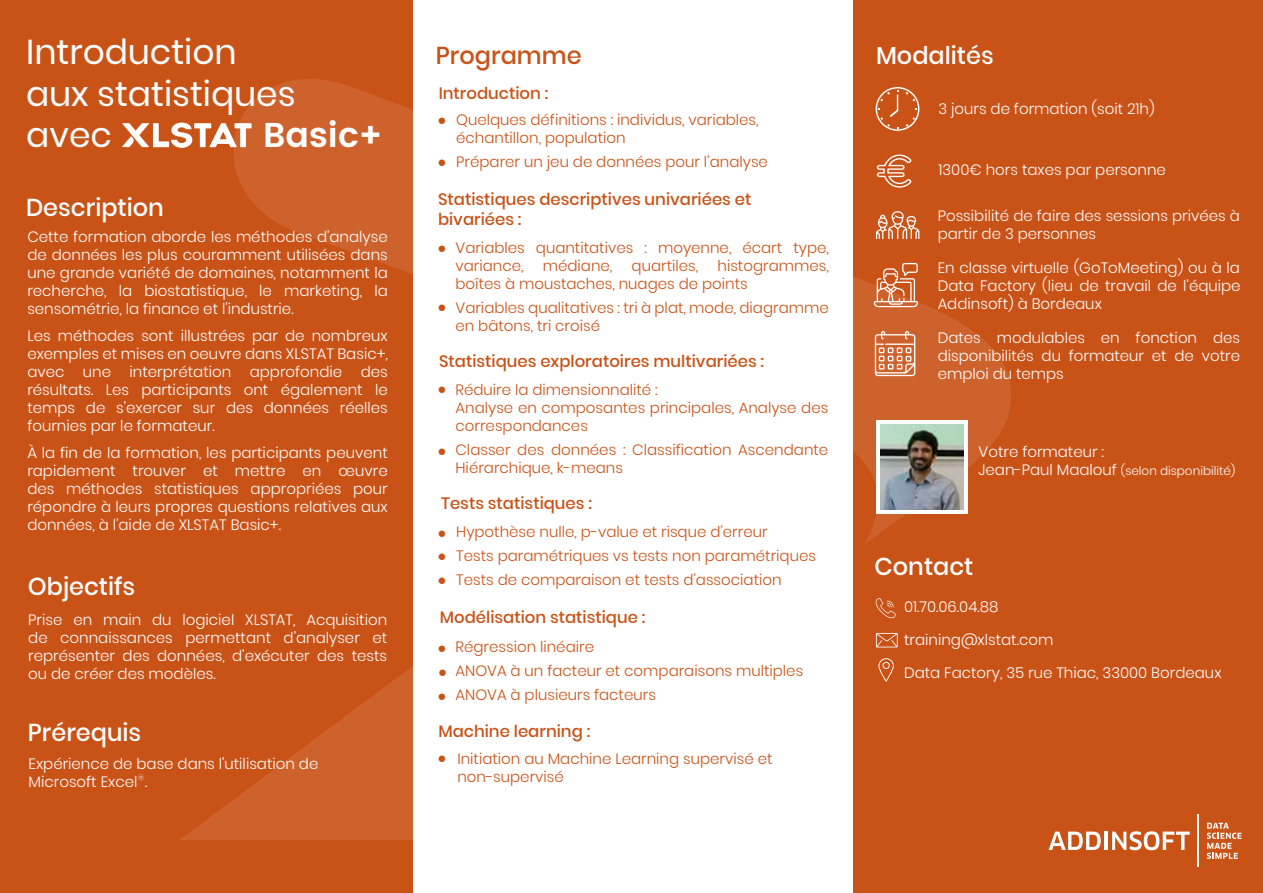
<style>
.page{position:relative;width:1263px;height:893px;background:#fff}
.page>*{position:absolute;margin:0;border:0;box-sizing:border-box;transform-origin:0 0}
.t1{font:34.5px/41.4px "Poppins";color:#fff}
.t2{font:600 34.5px "Poppins";color:#fff}
.t3{font:500 24.45px "Poppins";color:#fff}
.t4{font:500 24.45px "Poppins";color:#c95217}
.t5{font:500 16.5px/19.8px "Poppins";color:#c95217}
.t6{font:300 15px/18px "Poppins";color:#fff;text-align:justify}
.t7{font:300 15px/18px "Poppins";color:#c95217}
.t8{font:15px/23.4px "Arial";color:#c95217;text-align:justify}
.t9{font:300 12px "Poppins";color:#fff}
.t10{font:6.45px "Koz Go Pr 6 N";color:#fff}
.s1{font-size:15px}
</style>
<div class="page">
<div style="left:853px;top:0;width:410px;height:893px;background:#c95217"></div>
<div style="left:0;top:0;width:412px;height:893px;background:#c95217"></div>
<svg style="left:180px;top:660px;width:233px;height:180px"></svg>
<svg style="left:233px;top:79px;width:180px;height:198px;fill:#ce622d"></svg>
<svg style="left:853px;top:277px;width:158px;height:267px;fill:#ce622d"></svg>
<svg style="left:875px;top:598px;width:21px;height:20px"></svg>
<svg style="left:878px;top:658px;width:16px;height:24px"></svg>
<svg style="left:876px;top:633px;width:22px;height:14px"></svg>
<svg style="left:876px;top:87px;width:43px;height:44px"></svg>
<svg style="left:877px;top:155px;width:35px;height:33px"></svg>
<svg style="left:876px;top:211px;width:43px;height:28px"></svg>
<svg style="left:874px;top:263px;width:44px;height:44px"></svg>
<svg style="left:875px;top:331px;width:40px;height:45px;background:#dd936f"></svg>
<div style="left:876px;top:420px;width:91px;height:93px;background:#fff"></div>
<img style="left:880px;top:424px;width:83px;height:86px">
<svg style="left:1048px;top:832px;width:53px;height:18px"></svg>
<hr style="left:1104px;top:832px;width:4px;height:18px;background:#fff">
<svg style="left:1112px;top:831px;width:78px;height:19px"></svg>
<svg style="left:1207px;top:823px;width:34px;height:36px"></svg>
<hr style="left:1197px;top:815px;width:2px;height:52px;background:#fff">
<svg style="left:122px;top:123px;width:130px;height:25px"></svg>
<h1 class="t1" style="left:26px;top:32px;width:271px">Introduction aux statistiques avec</h1>
<h1 class="t2" style="left:263px;top:109px;width:121px">Basic+</h1>
<h2 class="t3" style="left:26px;top:193px;width:139px">Description</h2>
<p class="t6" style="left:27px;top:228px;width:362px">Cette formation aborde les méthodes d'analyse de données les plus couramment utilisées dans une grande variété de domaines, notamment la recherche, la biostatistique, le marketing, la sensométrie, la finance et l'industrie.</p>
<p class="t6" style="left:27px;top:327px;width:362px">Les méthodes sont illustrées par de nombreux exemples et mises en oeuvre dans XLSTAT Basic+, avec une interprétation approfondie des résultats. Les participants ont également le temps de s'exercer sur des données réelles fournies par le formateur.</p>
<p class="t6" style="left:27px;top:444px;width:362px">À la fin de la formation, les participants peuvent rapidement trouver et mettre en œuvre des méthodes statistiques appropriées pour répondre à leurs propres questions relatives aux données, à l’aide de XLSTAT Basic+.</p>
<h2 class="t3" style="left:28px;top:572px;width:109px">Objectifs</h2>
<p class="t6" style="left:28px;top:610px;width:360px">Prise en main du logiciel XLSTAT, Acquisition de connaissances permettant d'analyser et représenter des données, d'exécuter des tests ou de créer des modèles.</p>
<h2 class="t3" style="left:28px;top:718px;width:115px">Prérequis</h2>
<p class="t6" style="left:29px;top:754px;width:291px">Expérience de base dans l'utilisation de<br>Microsoft Excel .</p>
<p class="t10" style="left:138px;top:774px;width:8px">Ⓡ</p>
<h2 class="t4" style="left:436px;top:41px;width:147px">Programme</h2>
<h2 class="t3" style="left:876px;top:41px;width:119px">Modalités</h2>
<p class="t5" style="left:439px;top:83px;width:111px">Introduction :</p>
<p class="t8" style="left:438px;top:108px;width:11px">●</p>
<p class="t8" style="left:438px;top:150px;width:11px">●</p>
<p class="t7" style="left:456px;top:111px;width:304px">Quelques définitions : individus, variables, échantillon, population</p>
<p class="t7" style="left:456px;top:153px;width:313px">Préparer un jeu de données pour l’analyse</p>
<p class="t5" style="left:438px;top:189px;width:315px">Statistiques descriptives univariées et bivariées :</p>
<p class="t8" style="left:438px;top:236px;width:11px">●</p>
<p class="t8" style="left:438px;top:295px;width:11px">●</p>
<p class="t7" style="left:455px;top:239px;width:375px">Variables quantitatives : moyenne, écart type, variance,</p>
<p class="t7" style="left:543px;top:257px;width:71px">médiane,</p>
<p class="t7" style="left:632px;top:257px;width:68px">quartiles,</p>
<p class="t7" style="left:455px;top:257px;width:375px;text-indent:262px">histogrammes, boîtes à moustaches, nuages de points</p>
<p class="t7" style="left:455px;top:299px;width:375px">Variables qualitatives : tri à plat, mode, diagramme en bâtons, tri croisé</p>
<p class="t5" style="left:439px;top:352px;width:327px">Statistiques exploratoires multivariées :</p>
<p class="t8" style="left:438px;top:377px;width:11px">●</p>
<p class="t8" style="left:438px;top:439px;width:11px">●</p>
<p class="t7" style="left:455px;top:381px;width:374px">Réduire la dimensionnalité :<br>Analyse en composantes principales, Analyse des correspondances</p>
<p class="t7" style="left:455px;top:441px;width:374px">Classer des données : Classification Ascendante<br>Hiérarchique, k-means</p>
<p class="t5" style="left:441px;top:494px;width:152px">Tests statistiques :</p>
<p class="t7" style="left:456px;top:520px;width:361px;line-height:24px">Hypothèse nulle, p-value et risque d’erreur<br>Tests paramétriques vs tests non paramétriques<br>Tests de comparaison et tests d’association</p>
<p class="t5" style="left:440px;top:607px;width:207px">Modélisation statistique :</p>
<p class="t7" style="left:455px;top:634px;width:349px;line-height:24px">Régression linéaire<br>ANOVA à un facteur et comparaisons multiples<br>ANOVA à plusieurs facteurs</p>
<p class="t8" style="left:438px;top:521px;width:11px">● ● ●</p>
<p class="t8" style="left:438px;top:636px;width:11px">●</p>
<p class="t8" style="left:438px;top:660px;width:11px">●</p>
<p class="t8" style="left:438px;top:684px;width:11px">●</p>
<p class="t5" style="left:438px;top:721px;width:153px">Machine learning :</p>
<p class="t8" style="left:438px;top:746px;width:11px">●</p>
<p class="t7" style="left:457px;top:749px;width:317px">Initiation au Machine Learning supervisé et non-supervisé</p>
<p class="t6" style="left:938px;top:100px;width:218px">3 jours de formation (soit 21h)</p>
<p class="t6" style="left:938px;top:161px;width:229px">1300€ hors taxes par personne</p>
<p class="t6" style="left:938px;top:206px;width:304px">Possibilité de faire des sessions privées à partir de 3 personnes</p>
<p class="t6" style="left:938px;top:259px;width:304px">En classe virtuelle (GoToMeeting) ou à la Data Factory (lieu de travail de l’équipe Addinsoft) à Bordeaux</p>
<p class="t6" style="left:938px;top:328px;width:304px">Dates modulables en fonction des disponibilités du formateur et de votre emploi du temps</p>
<p class="t6" style="left:978px;top:443px;width:127px">Votre formateur :</p>
<p class="t9" style="left:978px;top:464px;width:258px"><span class="s1">Jean-Paul Maalouf</span> (selon disponibilité)</p>
<h2 class="t3" style="left:875px;top:553px;width:100px">Contact</h2>
<p class="t6" style="left:904px;top:598px;width:96px">01.70.06.04.88</p>
<p class="t6" style="left:904px;top:631px;width:151px">training@xlstat.com</p>
<p class="t6" style="left:904px;top:664px;width:319px">Data Factory, 35 rue Thiac, 33000 Bordeaux</p>
</div>
